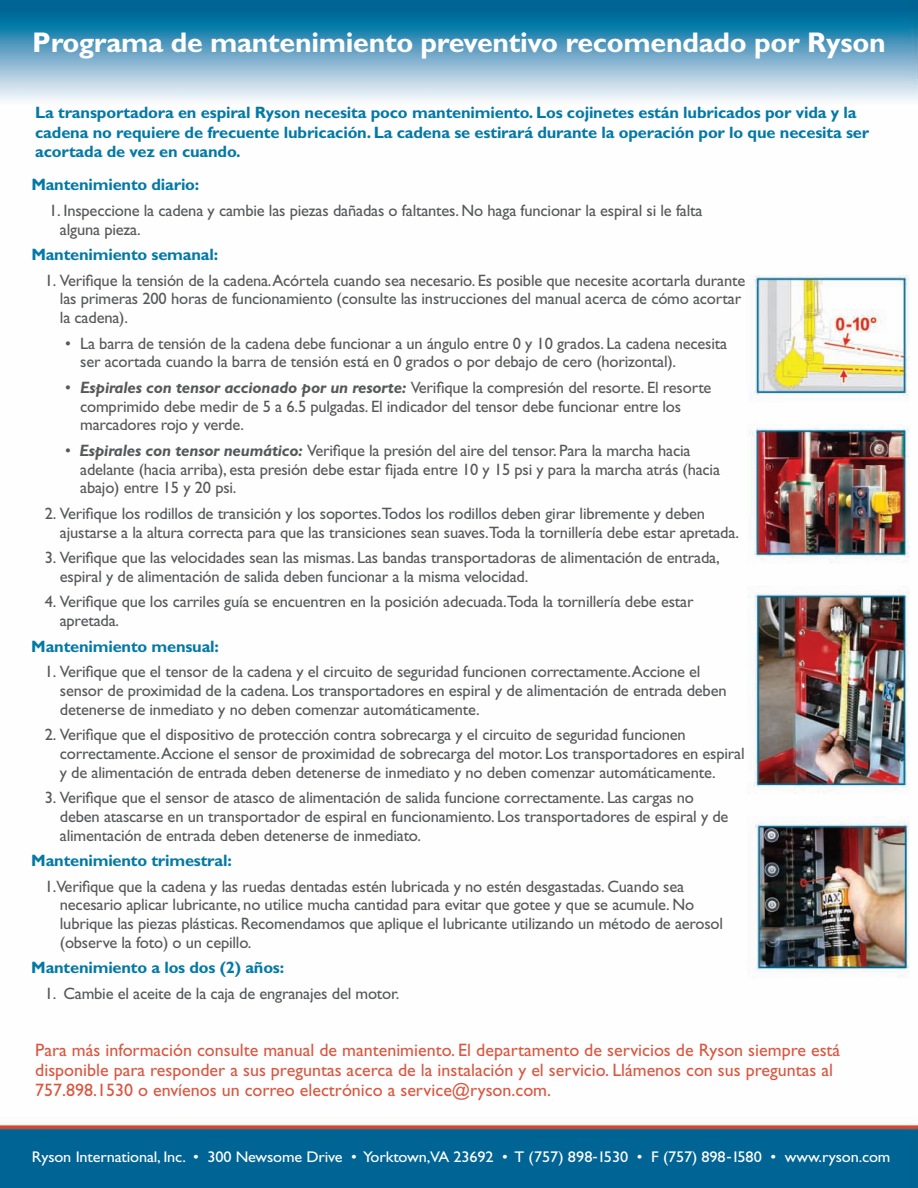
<style>
.page{position:relative;width:918px;height:1188px;background:#fff}
.page>*{position:absolute;margin:0;border:0;box-sizing:border-box;transform-origin:0 0}
.t1{font:700 28.5px "Gill Sans";letter-spacing:-.01em;color:#fff}
.t2{font:18px/20.2px "Gill Sans";color:#d95842}
.t3{font:16.5px/18.8px "Gill Sans";letter-spacing:-.01em;color:#57585a}
.t4{font:700 16.5px/19.5px "Gill Sans";letter-spacing:-.01em;color:#0479a6}
.t5{font:15.45px "Gill Sans";letter-spacing:-.01em;color:#fff;scale:1.05 1}
.s1{font-weight:700;font-style:italic}
</style>
<div class="page">
<img style="left:0;top:0;width:918px;height:1188px">
<h1 class="t1" style="left:32px;top:25px;width:855px">Programa de mantenimiento preventivo recomendado por Ryson</h1>
<p class="t4" style="left:35px;top:103px;width:836px">La transportadora en espiral Ryson necesita poco mantenimiento. Los cojinetes están lubricados por vida y la cadena no requiere de frecuente lubricación. La cadena se estirará durante la operación por lo que necesita ser acortada de vez en cuando.</p>
<p class="t4" style="left:31px;top:175px;width:170px">Mantenimiento diario:</p>
<p class="t3" style="left:60px;top:201px;width:644px;text-indent:-11px">1. Inspeccione la cadena y cambie las piezas dañadas o faltantes. No haga funcionar la espiral si le falta alguna pieza.</p>
<p class="t4" style="left:31px;top:245px;width:188px">Mantenimiento semanal:</p>
<p class="t3" style="left:60px;top:271px;width:687px;text-indent:-15px">1. Verifique la tensión de la cadena.Acórtela cuando sea necesario. Es posible que necesite acortarla durante las primeras 200 horas de funcionamiento (consulte las instrucciones del manual acerca de cómo acortar la cadena).</p>
<p class="t3" style="left:80px;top:334px;width:649px;text-indent:-15px">• La barra de tensión de la cadena debe funcionar a un ángulo entre 0 y 10 grados. La cadena necesita ser acortada cuando la barra de tensión está en 0 grados o por debajo de cero (horizontal).</p>
<p class="t3" style="left:80px;top:378px;width:633px;text-indent:-15px">• <span class="s1">Espirales con tensor accionado por un resorte:</span> Verifique la compresión del resorte. El resorte comprimido debe medir de 5 a 6.5 pulgadas. El indicador del tensor debe funcionar entre los marcadores rojo y verde.</p>
<p class="t3" style="left:80px;top:441px;width:641px;text-indent:-15px">• <span class="s1">Espirales con tensor neumático:</span> Verifique la presión del aire del tensor. Para la marcha hacia adelante (hacia arriba), esta presión debe estar fijada entre 10 y 15 psi y para la marcha atrás (hacia abajo) entre 15 y 20 psi.</p>
<p class="t3" style="left:60px;top:504px;width:681px;text-indent:-15px">2. Verifique los rodillos de transición y los soportes.Todos los rodillos deben girar libremente y deben ajustarse a la altura correcta para que las transiciones sean suaves.Toda la tornillería debe estar apretada.</p>
<p class="t3" style="left:60px;top:548px;width:661px;text-indent:-15px">3. Verifique que las velocidades sean las mismas. Las bandas transportadoras de alimentación de entrada, espiral y de alimentación de salida deben funcionar a la misma velocidad.</p>
<p class="t3" style="left:60px;top:593px;width:635px;text-indent:-15px">4. Verifique que los carriles guía se encuentren en la posición adecuada.Toda la tornillería debe estar apretada.</p>
<p class="t4" style="left:31px;top:636px;width:189px">Mantenimiento mensual:</p>
<p class="t3" style="left:60px;top:662px;width:668px;text-indent:-15px">1. Verifique que el tensor de la cadena y el circuito de seguridad funcionen correctamente.Accione el sensor de proximidad de la cadena. Los transportadores en espiral y de alimentación de entrada deben detenerse de inmediato y no deben comenzar automáticamente.</p>
<p class="t3" style="left:60px;top:725px;width:686px;text-indent:-15px">2. Verifique que el dispositivo de protección contra sobrecarga y el circuito de seguridad funcionen correctamente.Accione el sensor de proximidad de sobrecarga del motor. Los transportadores en espiral y de alimentación de entrada deben detenerse de inmediato y no deben comenzar automáticamente.</p>
<p class="t3" style="left:60px;top:788px;width:670px;text-indent:-15px">3. Verifique que el sensor de atasco de alimentación de salida funcione correctamente. Las cargas no deben atascarse en un transportador de espiral en funcionamiento. Los transportadores de espiral y de alimentación de entrada deben detenerse de inmediato.</p>
<p class="t4" style="left:31px;top:851px;width:202px">Mantenimiento trimestral:</p>
<p class="t3" style="left:60px;top:877px;width:665px;text-indent:-15px">1.Verifique que la cadena y las ruedas dentadas estén lubricada y no estén desgastadas. Cuando sea necesario aplicar lubricante, no utilice mucha cantidad para evitar que gotee y que se acumule. No lubrique las piezas plásticas. Recomendamos que aplique el lubricante utilizando un método de aerosol (observe la foto) o un cepillo.</p>
<p class="t4" style="left:31px;top:958px;width:255px">Mantenimiento a los dos (2) años:</p>
<p class="t3" style="left:45px;top:984px;width:356px">1. Cambie el aceite de la caja de engranajes del motor.</p>
<p class="t2" style="left:35px;top:1040px;width:807px">Para más información consulte manual de mantenimiento. El departamento de servicios de Ryson siempre está disponible para responder a sus preguntas acerca de la instalación y el servicio. Llámenos con sus preguntas al<br>757.898.1530 o envíenos un correo electrónico a service@ryson.com.</p>
<p class="t5" style="left:32px;top:1148px;width:819px">Ryson International, Inc. • 300 Newsome Drive • Yorktown,VA 23692 • T (757) 898-1530 • F (757) 898-1580 • www.ryson.com</p>
</div>
